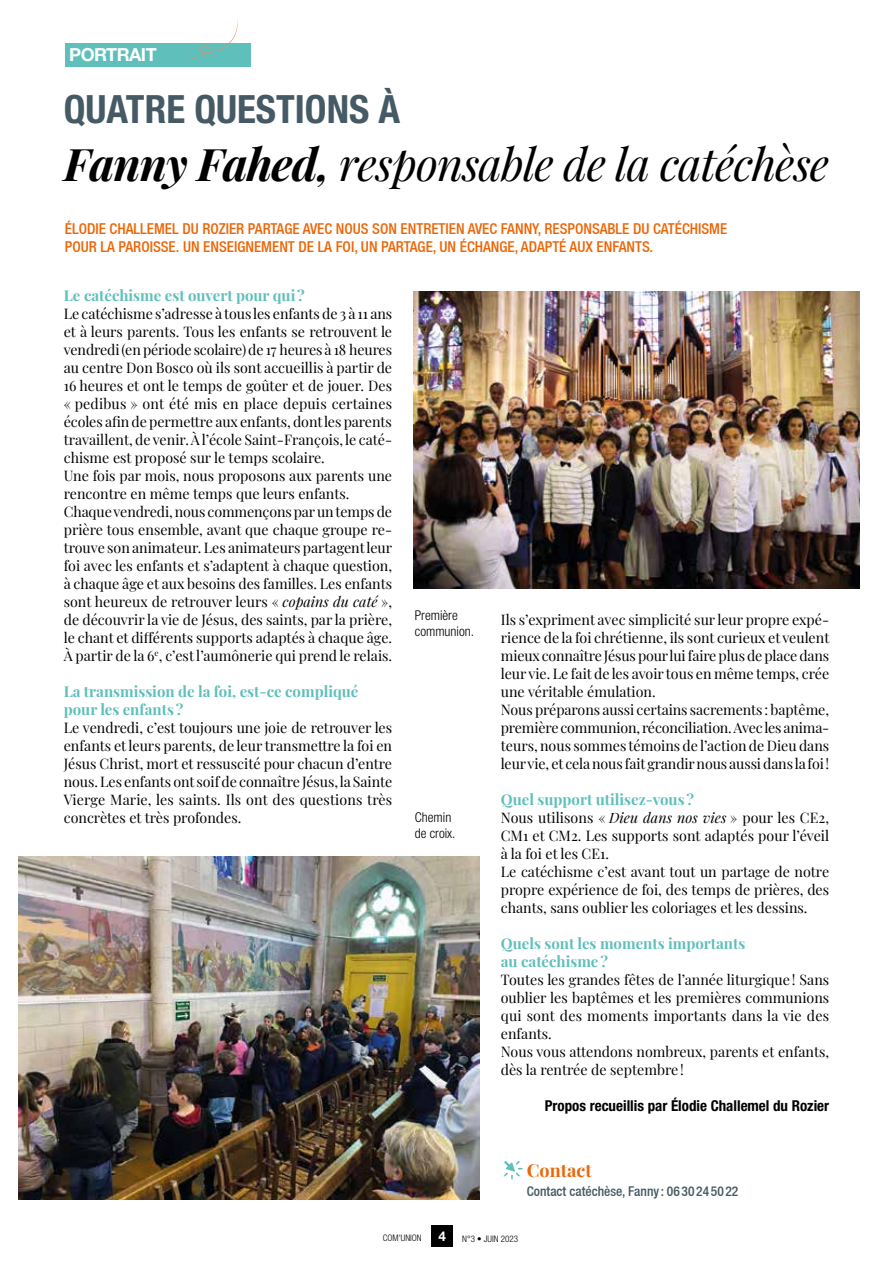
<style>
.page{position:relative;width:893px;height:1263px;background:#fff}
.page>*{position:absolute;margin:0;border:0;box-sizing:border-box;transform-origin:0 0}
.t1{font:italic 45px "Playfair Display";letter-spacing:-.02em;color:#000}
.t2{font:700 condensed 39px "Helvetica Neue LT Std";color:#455a64}
.t3{font:700 18px "Helvetica Neue LT Std";letter-spacing:-.03em;color:#fff}
.t4{font:700 18px "Playfair Display";color:#ec6608}
.t5{font:500 condensed 15px/18px "Helvetica Neue";color:#ec6608}
.t6{font:700 15px/18px "Playfair Display";color:#5ebfbb}
.t7{font:700 condensed 15px "Helvetica Neue LT Std";color:#000}
.t8{font:14.25px/18px "Playfair Display";color:#000}
.t9{font:500 condensed 13.5px "Helvetica Neue";color:#455a64}
.t10{font:300 condensed 13.5px/16.2px "Helvetica Neue LT Std";color:#000}
.t11{font:300 condensed 9px "Helvetica Neue LT Std";color:#000}
.s1{font-weight:700}
.s2{font-style:italic}
.s3{font-weight:700;font-stretch:normal;font-size:13.5px;color:#fff}
</style>
<div class="page">
<div style="left:65px;top:43px;width:185px;height:23px;background:#5ebfbb"></div>
<svg style="left:185px;top:19px;width:53px;height:40px"></svg>
<img style="left:413px;top:291px;width:447px;height:298px">
<img style="left:19px;top:856px;width:461px;height:343px">
<svg style="left:504px;top:1161px;width:19px;height:18px"></svg>
<div style="left:432px;top:1225px;width:21px;height:22px;background:#000"></div>
<p class="t3" style="left:69px;top:43px;width:89px">PORTRAIT</p>
<h2 class="t2" style="left:64px;top:86px;width:338px">QUATRE QUESTIONS À</h2>
<h1 class="t1" style="left:64px;top:129px;width:767px"><span class="s1">Fanny Fahed,</span> responsable de la catéchèse</h1>
<p class="t5" style="left:65px;top:220px;width:664px">ÉLODIE CHALLEMEL DU ROZIER PARTAGE AVEC NOUS SON ENTRETIEN AVEC FANNY, RESPONSABLE DU CATÉCHISME<br>POUR LA PAROISSE. UN ENSEIGNEMENT DE LA FOI, UN PARTAGE, UN ÉCHANGE, ADAPTÉ AUX ENFANTS.</p>
<p class="t6" style="left:64px;top:285px;width:243px">Le catéchisme est ouvert pour qui?</p>
<p class="t8" style="left:64px;top:304px;width:330px">Le catéchisme s’adresse à tous les enfants de 3 à 11 ans et à leurs parents. Tous les enfants se retrouvent le vendredi (en période scolaire) de 17 heures à 18 heures au centre Don Bosco où ils sont accueillis à partir de 16 heures et ont le temps de goûter et de jouer. Des « pedibus » ont été mis en place depuis certaines écoles afin de permettre aux enfants, dont les parents travaillent, de venir. À l’école Saint-François, le caté&shy;chisme est proposé sur le temps scolaire.<br>Une fois par mois, nous proposons aux parents une rencontre en même temps que leurs enfants.<br>Chaque vendredi, nous commençons par un temps de prière tous ensemble, avant que chaque groupe re&shy;trouve son animateur. Les animateurs partagent leur foi avec les enfants et s’adaptent à chaque question, à chaque âge et aux besoins des familles. Les enfants sont heureux de retrouver leurs « <span class="s2">copains du caté</span> », de découvrir la vie de Jésus, des saints, par la prière, le chant et différents supports adaptés à chaque âge.<br>À partir de la 6<sup>e</sup>, c’est l’aumônerie qui prend le relais.</p>
<p class="t6" style="left:64px;top:681px;width:296px">La transmission de la foi, est-ce compliqué pour les enfants?</p>
<p class="t8" style="left:64px;top:718px;width:330px;text-align:justify">Le vendredi, c’est toujours une joie de retrouver les enfants et leurs parents, de leur transmettre la foi en Jésus Christ, mort et ressuscité pour chacun d’entre nous. Les enfants ont soif de connaître Jésus, la Sainte Vierge Marie, les saints. Ils ont des questions très concrètes et très profondes.</p>
<p class="t10" style="left:415px;top:607px;width:61px">Première communion.</p>
<p class="t10" style="left:415px;top:809px;width:42px">Chemin de croix.</p>
<p class="t8" style="left:501px;top:610px;width:330px">Ils s’expriment avec simplicité sur leur propre expé&shy;rience de la foi chrétienne, ils sont curieux et veulent mieux connaître Jésus pour lui faire plus de place dans leur vie. Le fait de les avoir tous en même temps, crée une véritable émulation.<br>Nous préparons aussi certains sacrements : baptême, première communion, réconciliation. Avec les anima&shy;teurs, nous sommes témoins de l’action de Dieu dans leur vie, et cela nous fait grandir nous aussi dans la foi!</p>
<p class="t6" style="left:501px;top:789px;width:195px">Quel support utilisez-vous?</p>
<p class="t8" style="left:501px;top:808px;width:330px">Nous utilisons « <span class="s2">Dieu dans nos vies</span> » pour les CE2, CM1 et CM2. Les supports sont adaptés pour l’éveil à la foi et les CE1.<br>Le catéchisme c’est avant tout un partage de notre propre expérience de foi, des temps de prières, des chants, sans oublier les coloriages et les dessins.</p>
<p class="t6" style="left:501px;top:933px;width:246px">Quels sont les moments importants au catéchisme?</p>
<p class="t8" style="left:501px;top:970px;width:330px">Toutes les grandes fêtes de l’année liturgique! Sans oublier les baptêmes et les premières communions qui sont des moments importants dans la vie des enfants.<br>Nous vous attendons nombreux, parents et enfants, dès la rentrée de septembre!</p>
<p class="t7" style="left:545px;top:1097px;width:286px">Propos recueillis par Élodie Challemel du Rozier</p>
<p class="t4" style="left:527px;top:1156px;width:66px">Contact</p>
<p class="t9" style="left:527px;top:1183px;width:213px">Contact catéchèse, Fanny : 06 30 24 50 22</p>
<p class="t11" style="left:383px;top:1232px;width:40px">COM'UNION</p>
<p class="t11" style="left:439px;top:1233px;width:81px"><span class="s3">4</span> N°3 • Juin 2023</p>
</div>
